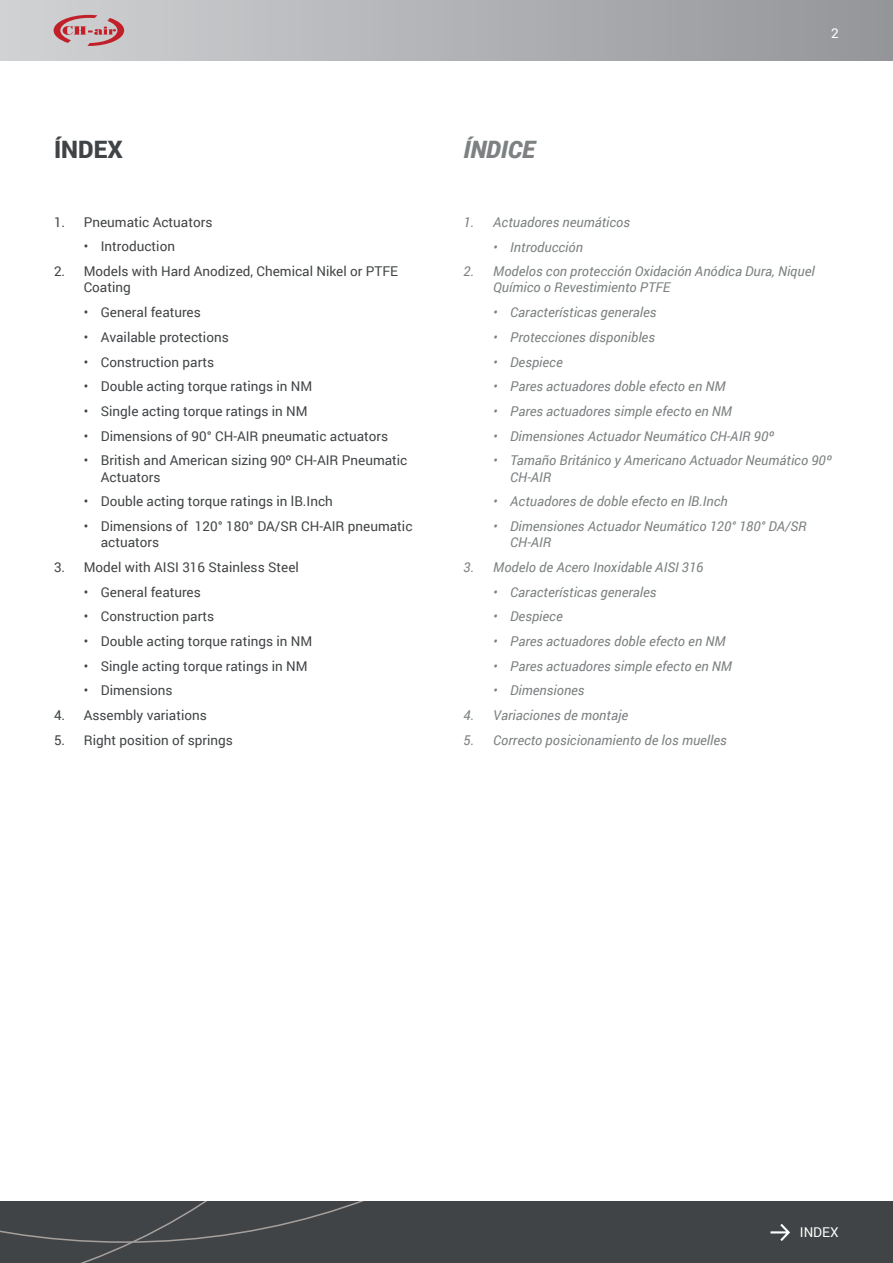
<style>
.page{position:relative;width:893px;height:1263px;background:#fff}
.page>*{position:absolute;margin:0;border:0;box-sizing:border-box;transform-origin:0 0}
.t1{font:italic 900 24px "Roboto";color:#7d8182}
.t2{font:900 24px "Roboto";color:#414446}
.t3{font:italic 13.5px/16.2px "Roboto";color:#7d8182}
.t4{font:13.5px/16.2px "Roboto";color:#414446}
.t5{font:13.5px "Roboto";color:#fff}
</style>
<div class="page">
<div style="left:0;top:0;width:893px;height:61px;background:linear-gradient(to right,#d1d2d4,#939599)"></div>
<div style="left:0;top:1202px;width:893px;height:61px;background:#414446"></div>
<svg style="left:0;top:1202px;width:361px;height:61px"></svg>
<svg style="left:54px;top:15px;width:70px;height:31px;background:#c79599"></svg>
<svg style="left:770px;top:1224px;width:20px;height:17px"></svg>
<h1 class="t2" style="left:54px;top:133px;width:70px">ÍNDEX</h1>
<h1 class="t1" style="left:463px;top:133px;width:73px">ÍNDICE</h1>
<p class="t5" style="left:831px;top:23px;width:9px">2</p>
<p class="t4" style="left:54px;top:213px;width:160px">1. Pneumatic Actuators</p>
<p class="t4" style="left:84px;top:238px;width:93px">• Introduction</p>
<p class="t4" style="left:84px;top:263px;width:316px;text-indent:-30px">2. Models with Hard Anodized, Chemical Nikel or PTFE<br>Coating</p>
<p class="t4" style="left:84px;top:304px;width:119px">• General features</p>
<p class="t4" style="left:84px;top:328px;width:146px">• Available protections</p>
<p class="t4" style="left:84px;top:353px;width:132px">• Construction parts</p>
<p class="t4" style="left:84px;top:378px;width:230px">• Double acting torque ratings in NM</p>
<p class="t4" style="left:84px;top:402px;width:225px">• Single acting torque ratings in NM</p>
<p class="t4" style="left:84px;top:427px;width:306px">• Dimensions of 90° CH-AIR pneumatic actuators</p>
<p class="t4" style="left:101px;top:452px;width:308px;text-indent:-17px">• British and American sizing 90º CH-AIR Pneumatic<br>Actuators</p>
<p class="t4" style="left:84px;top:493px;width:251px">• Double acting torque ratings in lB.Inch</p>
<p class="t4" style="left:101px;top:517px;width:313px;text-indent:-17px">• Dimensions of 120° 180° DA/SR CH-AIR pneumatic actuators</p>
<p class="t4" style="left:54px;top:558px;width:246px">3. Model with AISI 316 Stainless Steel</p>
<p class="t4" style="left:84px;top:583px;width:119px">• General features</p>
<p class="t4" style="left:84px;top:608px;width:132px">• Construction parts</p>
<p class="t4" style="left:84px;top:633px;width:230px">• Double acting torque ratings in NM</p>
<p class="t4" style="left:84px;top:657px;width:225px">• Single acting torque ratings in NM</p>
<p class="t4" style="left:84px;top:682px;width:90px">• Dimensions</p>
<p class="t4" style="left:54px;top:707px;width:154px">4. Assembly variations</p>
<p class="t4" style="left:54px;top:731px;width:180px">5. Right position of springs</p>
<p class="t3" style="left:463px;top:213px;width:168px">1. Actuadores neumáticos</p>
<p class="t3" style="left:493px;top:238px;width:91px">• Introducción</p>
<p class="t3" style="left:493px;top:263px;width:323px;text-indent:-30px">2. Modelos con protección Oxidación Anódica Dura, Niquel<br>Químico o Revestimiento PTFE</p>
<p class="t3" style="left:493px;top:304px;width:165px">• Características generales</p>
<p class="t3" style="left:493px;top:328px;width:163px">• Protecciones disponibles</p>
<p class="t3" style="left:493px;top:353px;width:71px">• Despiece</p>
<p class="t3" style="left:493px;top:378px;width:234px">• Pares actuadores doble efecto en NM</p>
<p class="t3" style="left:493px;top:403px;width:240px">• Pares actuadores simple efecto en NM</p>
<p class="t3" style="left:493px;top:427px;width:282px">• Dimensiones Actuador Neumático CH-AIR 90º</p>
<p class="t3" style="left:510px;top:452px;width:323px;text-indent:-17px">• Tamaño Británico y Americano Actuador Neumático 90º<br>CH-AIR</p>
<p class="t3" style="left:493px;top:493px;width:236px">• Actuadores de doble efecto en lB.Inch</p>
<p class="t3" style="left:510px;top:518px;width:298px;text-indent:-17px">• Dimensiones Actuador Neumático 120° 180° DA/SR<br>CH-AIR</p>
<p class="t3" style="left:463px;top:558px;width:241px">3. Modelo de Acero Inoxidable AISI 316</p>
<p class="t3" style="left:493px;top:583px;width:165px">• Características generales</p>
<p class="t3" style="left:493px;top:608px;width:71px">• Despiece</p>
<p class="t3" style="left:493px;top:633px;width:234px">• Pares actuadores doble efecto en NM</p>
<p class="t3" style="left:493px;top:657px;width:240px">• Pares actuadores simple efecto en NM</p>
<p class="t3" style="left:493px;top:682px;width:93px">• Dimensiones</p>
<p class="t3" style="left:463px;top:707px;width:166px">4. Variaciones de montaje</p>
<p class="t3" style="left:463px;top:731px;width:265px">5. Correcto posicionamiento de los muelles</p>
<p class="t5" style="left:800px;top:1222px;width:40px">INDEX</p>
</div>
